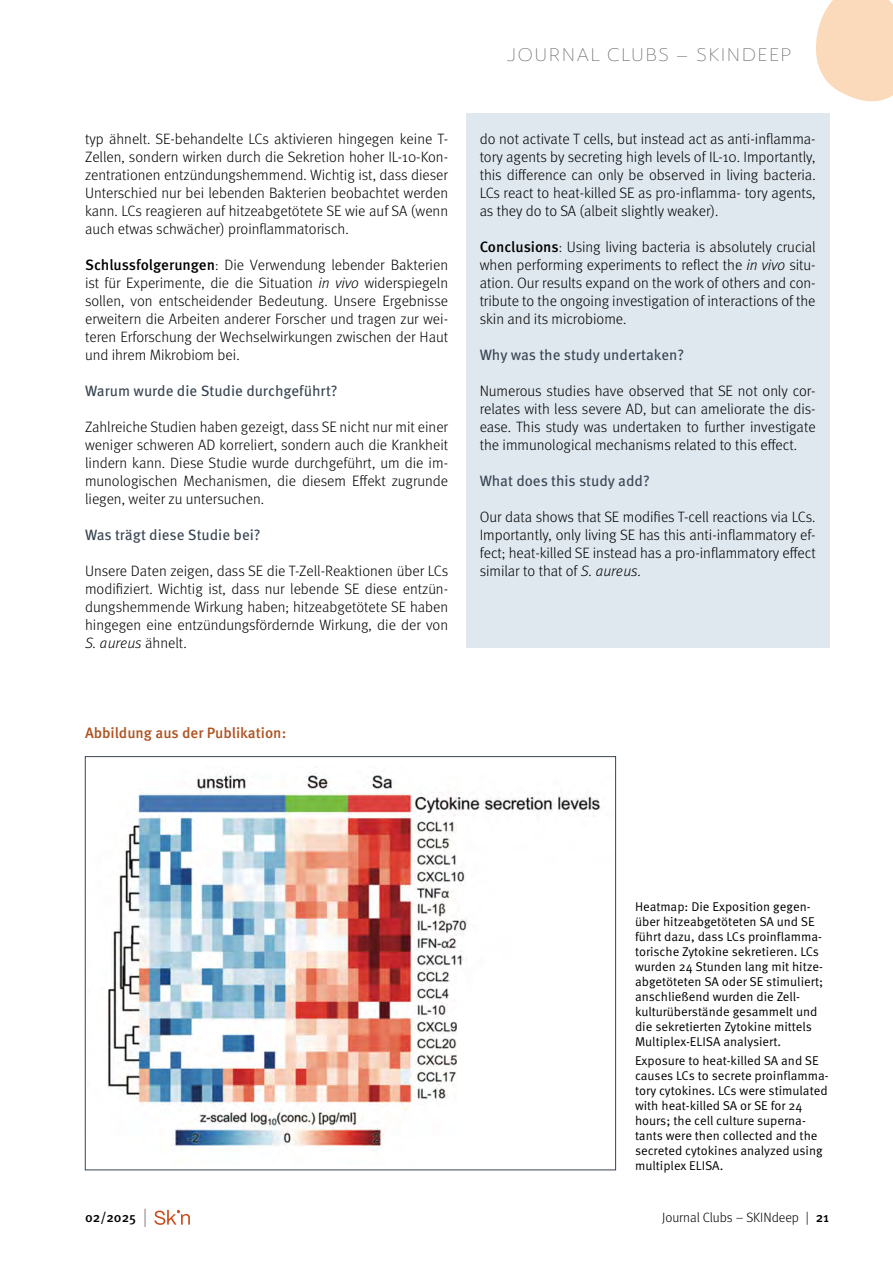
<style>
.page{position:relative;width:893px;height:1263px;background:#fff}
.page>*{position:absolute;margin:0;border:0;box-sizing:border-box;transform-origin:0 0}
.t1{font:300 expanded 18px "Ainslie Sans";letter-spacing:.05em;color:#706f6f}
.Text{font:300 15px/18px "Meta Pro";color:#000;text-align:justify}
.Text_ENG{font:300 15px/18px "Meta Pro";color:#000;text-align:justify}
.Zwischenüberschrift{font:15px "Meta Pro";color:#384553}
.Überschrift{font:500 15px "Meta Pro";letter-spacing:-.005em;color:#af521f}
.t2{font:300 13.5px "Meta Pro";color:#000}
.t3{font:500 13.5px "Meta Pro";color:#000}
.Bildunterschrift{font:12.75px/15px "Meta Pro Norm";color:#000}
.Bildunterschrift_ENG{font:12.75px/15px "Meta Pro Norm";color:#000}
.s1{font-weight:500}
.s2{font-style:italic}
.s3{font-weight:300;font-size:18.9px;color:#706f6f}
</style>
<div class="page">
<svg style="left:816px;top:0;width:77px;height:102px;background:#fbdec3"></svg>
<svg style="left:154px;top:1210px;width:36px;height:15px"></svg>
<div style="left:466px;top:114px;width:363px;height:534px;background:#dfe8ef"></div>
<img style="left:108px;top:766px;width:492px;height:384px">
<p class="Text" style="left:85px;top:129px;width:365px">typ ähnelt. SE-behandelte LCs aktivieren hingegen keine T-Zellen, sondern wirken durch die Sekretion hoher IL-10-Kon&shy;zentrationen entzündungshemmend. Wichtig ist, dass dieser Unterschied nur bei lebenden Bakterien beobachtet werden kann. LCs reagieren auf hitzeabgetötete SE wie auf SA (wenn auch etwas schwächer) proinflammatorisch.</p>
<p class="Text" style="left:85px;top:255px;width:365px"><span class="s1">Schlussfolgerungen</span>: Die Verwendung lebender Bakterien ist für Experimente, die die Situation <span class="s2">in vivo</span> widerspiegeln sollen, von entscheidender Bedeutung. Unsere Ergebnisse erweitern die Arbeiten anderer Forscher und tragen zur wei&shy;teren Erforschung der Wechselwirkungen zwischen der Haut und ihrem Mikrobiom bei.</p>
<p class="Zwischenüberschrift" style="left:85px;top:379px;width:254px">Warum wurde die Studie durchgeführt?</p>
<p class="Text" style="left:85px;top:417px;width:365px">Zahlreiche Studien haben gezeigt, dass SE nicht nur mit einer weniger schweren AD korreliert, sondern auch die Krankheit lindern kann. Diese Studie wurde durchgeführt, um die im&shy;munologischen Mechanismen, die diesem Effekt zugrunde liegen, weiter zu untersuchen.</p>
<p class="Zwischenüberschrift" style="left:85px;top:523px;width:177px">Was trägt diese Studie bei?</p>
<p class="Text" style="left:85px;top:561px;width:365px">Unsere Daten zeigen, dass SE die T-Zell-Reaktionen über LCs modifiziert. Wichtig ist, dass nur lebende SE diese entzün&shy;dungshemmende Wirkung haben; hitzeabgetötete SE haben hingegen eine entzündungsfördernde Wirkung, die der von <span class="s2">S. aureus</span> ähnelt.</p>
<p class="Überschrift" style="left:85px;top:721px;width:203px">Abbildung aus der Publikation:</p>
<p class="t1" style="left:507px;top:44px;width:137px">JOU RNAL CLUBS</p>
<p class="t1" style="left:677px;top:44px;width:92px">– SKI NDEEP</p>
<p class="Text_ENG" style="left:480px;top:129px;width:337px">do not activate T cells, but instead act as anti-inflamma&shy;tory agents by secreting high levels of IL-10. Importantly, this difference can only be observed in living bacteria.<br>LCs react to heat-killed SE as pro-inflamma- tory agents, as they do to SA (albeit slightly weaker).</p>
<p class="Text_ENG" style="left:480px;top:237px;width:338px"><span class="s1">Conclusions</span>: Using living bacteria is absolutely crucial when performing experiments to reflect the <span class="s2">in vivo</span> situ&shy;ation. Our results expand on the work of others and con&shy;tribute to the ongoing investigation of interactions of the skin and its microbiome.</p>
<p class="Zwischenüberschrift" style="left:480px;top:343px;width:206px">Why was the study undertaken?</p>
<p class="Text_ENG" style="left:480px;top:381px;width:337px">Numerous studies have observed that SE not only cor&shy;relates with less severe AD, but can ameliorate the dis&shy;ease. This study was undertaken to further investigate the immunological mechanisms related to this effect.</p>
<p class="Zwischenüberschrift" style="left:480px;top:469px;width:172px">What does this study add?</p>
<p class="Text_ENG" style="left:480px;top:507px;width:338px">Our data shows that SE modifies T-cell reactions via LCs.<br>Importantly, only living SE has this anti-inflammatory ef&shy;fect; heat-killed SE instead has a pro-inflammatory effect similar to that of <span class="s2">S. aureus</span>.</p>
<p class="t3" style="left:85px;top:1206px;width:64px">02/2025 <span class="s3">|</span></p>
<p class="Bildunterschrift" style="left:635px;top:898px;width:190px">Heatmap: Die Exposition gegen&shy;über hitzeabgetöteten SA und SE führt dazu, dass LCs proinflamma&shy;torische Zytokine sekretieren. LCs wurden 24 Stunden lang mit hitze&shy;abgetöteten SA oder SE stimuliert; anschließend wurden die Zell&shy;kulturüberstände gesammelt und die sekretierten Zytokine mittels Multiplex-ELISA analysiert.</p>
<p class="Bildunterschrift_ENG" style="left:635px;top:1052px;width:195px">Exposure to heat-killed SA and SE causes LCs to secrete proinflamma&shy;tory cytokines. LCs were stimulated with heat-killed SA or SE for 24 hours; the cell culture superna&shy;tants were then collected and the secreted cytokines analyzed using multiplex ELISA.</p>
<p class="t2" style="left:662px;top:1208px;width:169px">Journal Clubs – SKINdeep | <span class="s1">21</span></p>
</div>
